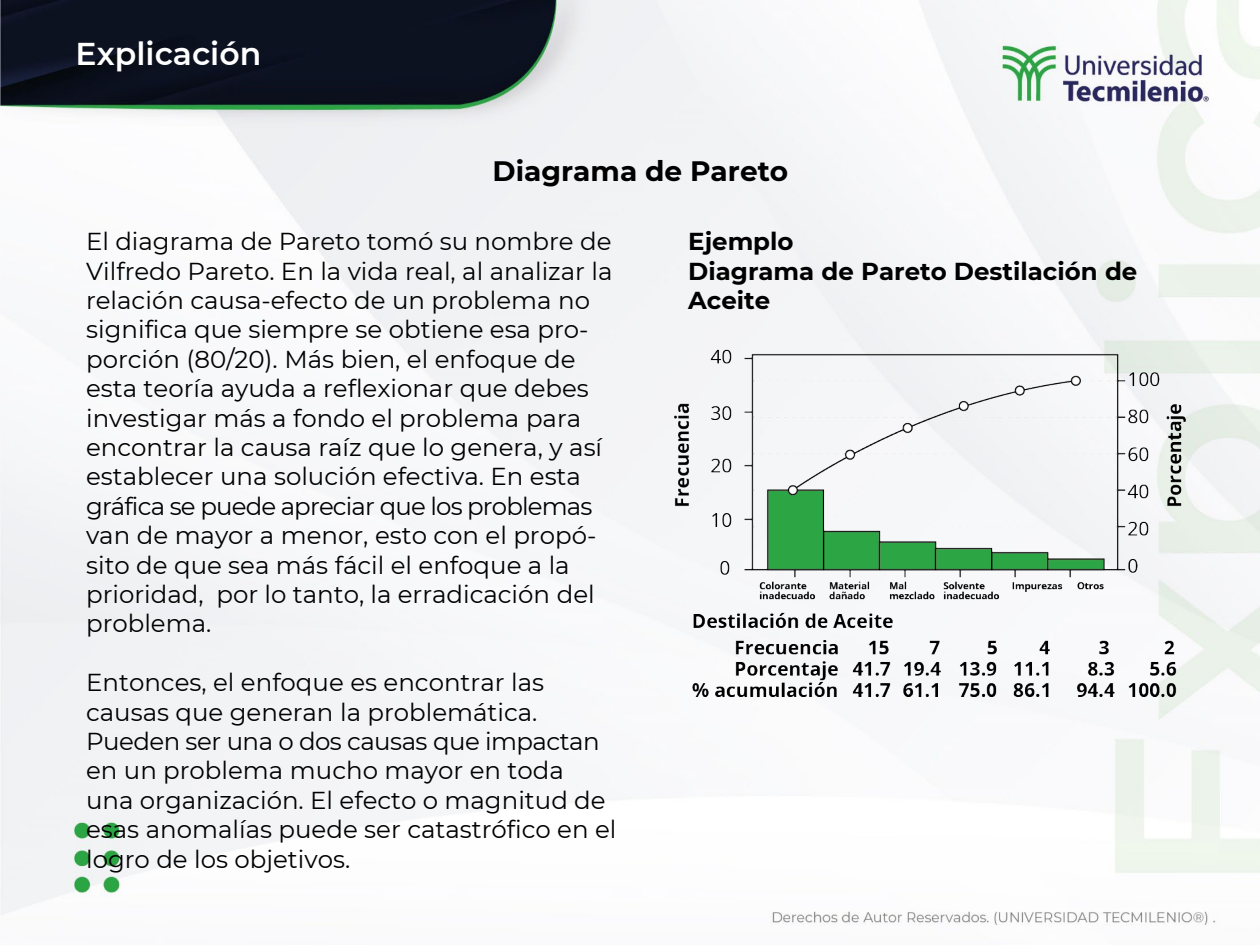
<style>
.page{position:relative;width:1260px;height:945px;background:#fff}
.page>*{position:absolute;margin:0;border:0;box-sizing:border-box;transform-origin:0 0}
.t1{font:600 31.5px "Montserrat";color:#fff}
.t2{font:700 28px "Montserrat";color:#000}
.t3{font:24.5px/29.4px "Montserrat";color:#000}
.t4{font:700 24.5px/29.4px "Montserrat";color:#000}
</style>
<div class="page">
<img style="left:0;top:0;width:1260px;height:926px">
<img style="left:672px;top:348px;width:514px;height:354px">
<p class="t1" style="left:76px;top:32px;width:187px">Explicación</p>
<h1 class="t2" style="left:493px;top:151px;width:297px">Diagrama de Pareto</h1>
<h1 class="t3" style="left:86px;top:226px;width:528px">El diagrama de Pareto tomó su nombre de Vilfredo Pareto. En la vida real, al analizar la relación causa-efecto de un problema no significa que siempre se obtiene esa pro&shy;porción (80/20). Más bien, el enfoque de esta teoría ayuda a reflexionar que debes investigar más a fondo el problema para encontrar la causa raíz que lo genera, y así establecer una solución efectiva. En esta gráfica se puede apreciar que los problemas van de mayor a menor, esto con el propó&shy;sito de que sea más fácil el enfoque a la prioridad, por lo tanto, la erradicación del problema.</h1>
<h1 class="t3" style="left:86px;top:667px;width:532px">Entonces, el enfoque es encontrar las causas que generan la problemática.<br>Pueden ser una o dos causas que impactan en un problema mucho mayor en toda una organización. El efecto o magnitud de esas anomalías puede ser catastrófico en el logro de los objetivos.</h1>
<h1 class="t4" style="left:688px;top:226px;width:107px">Ejemplo</h1>
<h1 class="t4" style="left:688px;top:255px;width:451px">Diagrama de Pareto Destilación de<br>Aceite</h1>
</div>
